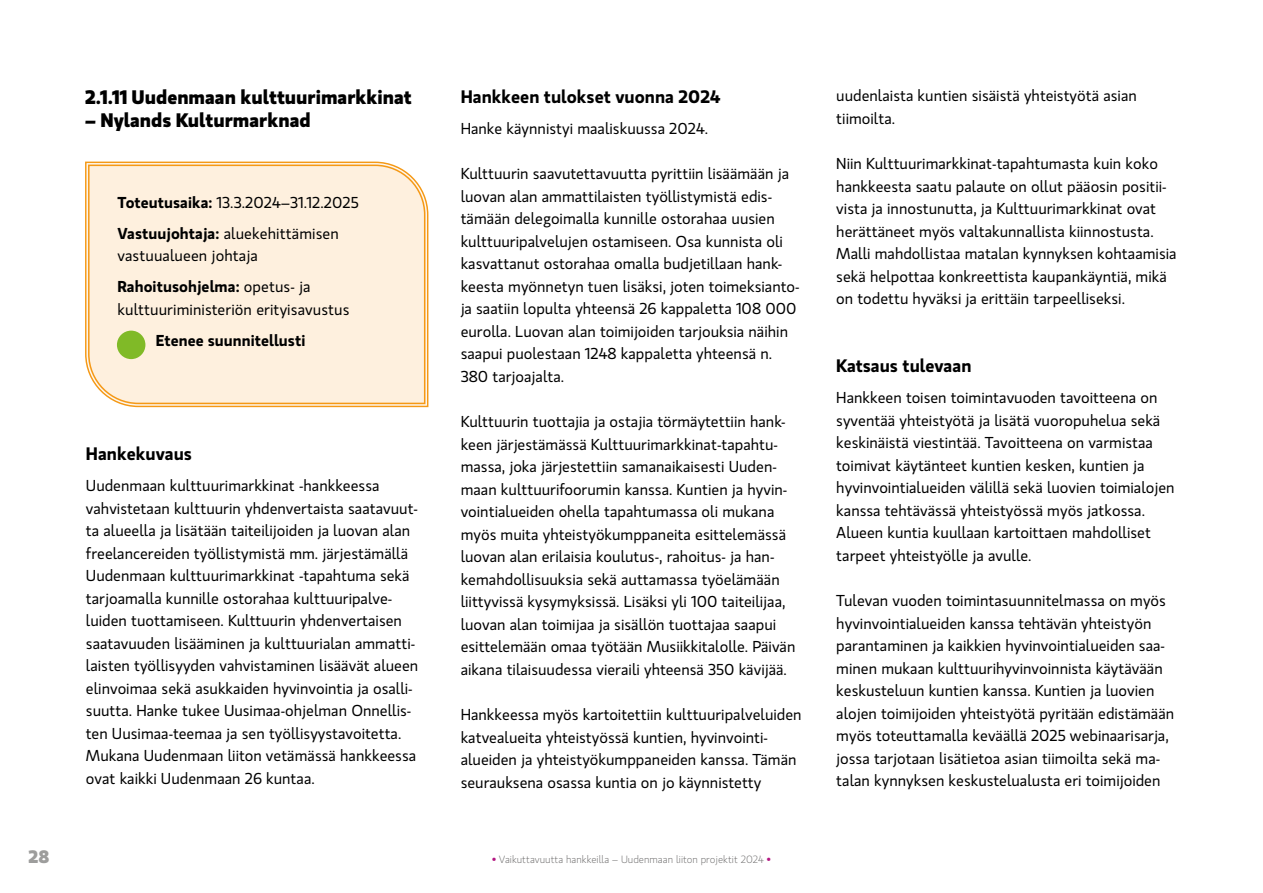
<style>
.page{position:relative;width:1263px;height:893px;background:#fff}
.page>*{position:absolute;margin:0;border:0;box-sizing:border-box;transform-origin:0 0}
.Väliotsikko_H3{font:700 19.5px "Gloriola Std";color:#000}
.laatikon_otsikko{font:600 18px "Gloriola Std";color:#000}
.t1{font:700 18px "Gloriola Std";color:#9d9d9c}
.Leipäteksti{font:15.75px/22.5px "Gloriola Std";color:#000}
.Listaus{font:15.75px/22.5px "Gloriola Std";letter-spacing:.005em;color:#000}
.Listaus-2{font:600 15.75px "Gloriola Std";letter-spacing:.005em;color:#000}
.t2{font:300 10.5px "Gloriola Std";color:#706f6f}
.s1{font-weight:600}
.s2{color:#b31681}
</style>
<div class="page">
<svg style="left:85px;top:161px;width:344px;height:247px;background:#f9cf91"></svg>
<div style="left:87px;top:164px;width:339px;height:241px;background:#fef0de"></div>
<div style="left:117px;top:331px;width:28px;height:28px;background:#80ba27;border-radius:50%"></div>
<h3 class="Väliotsikko_H3" style="left:85px;top:83px;width:328px">2.1.11 Uudenmaan kulttuurimarkkinat</h3>
<h3 class="Väliotsikko_H3" style="left:85px;top:105px;width:227px">– Nylands Kulturmarknad</h3>
<p class="Listaus" style="left:117px;top:190px;width:243px"><span class="s1">Toteutusaika:</span> 13.3.2024–31.12.2025</p>
<p class="Listaus" style="left:117px;top:221px;width:223px"><span class="s1">Vastuujohtaja:</span> aluekehittämisen vastuualueen johtaja</p>
<p class="Listaus" style="left:117px;top:275px;width:233px"><span class="s1">Rahoitusohjelma:</span> opetus- ja kulttuuriministeriön erityisavustus</p>
<p class="Listaus-2" style="left:156px;top:329px;width:151px">Etenee suunnitellusti</p>
<p class="laatikon_otsikko" style="left:86px;top:441px;width:108px">Hankekuvaus</p>
<p class="Leipäteksti" style="left:86px;top:474px;width:334px">Uudenmaan kulttuurimarkkinat -hankkeessa vahvistetaan kulttuurin yhdenvertaista saatavuut&shy;ta alueella ja lisätään taiteilijoiden ja luovan alan freelancereiden työllistymistä mm. järjestämällä Uudenmaan kulttuurimarkkinat -tapahtuma sekä tarjoamalla kunnille ostorahaa kulttuuripalve&shy;luiden tuottamiseen. Kulttuurin yhdenvertaisen saatavuuden lisääminen ja kulttuurialan ammatti&shy;laisten työllisyyden vahvistaminen lisäävät alueen elinvoimaa sekä asukkaiden hyvinvointia ja osalli&shy;suutta. Hanke tukee Uusimaa-ohjelman Onnellis&shy;ten Uusimaa-teemaa ja sen työllisyystavoitetta.<br>Mukana Uudenmaan liiton vetämässä hankkeessa ovat kaikki Uudenmaan 26 kuntaa.</p>
<p class="laatikon_otsikko" style="left:461px;top:84px;width:261px">Hankkeen tulokset vuonna 2024</p>
<p class="Leipäteksti" style="left:461px;top:117px;width:249px">Hanke käynnistyi maaliskuussa 2024.</p>
<p class="Leipäteksti" style="left:461px;top:162px;width:340px">Kulttuurin saavutettavuutta pyrittiin lisäämään ja luovan alan ammattilaisten työllistymistä edis&shy;tämään delegoimalla kunnille ostorahaa uusien kulttuuripalvelujen ostamiseen. Osa kunnista oli kasvattanut ostorahaa omalla budjetillaan hank&shy;keesta myönnetyn tuen lisäksi, joten toimeksianto&shy;ja saatiin lopulta yhteensä 26 kappaletta 108 000 eurolla. Luovan alan toimijoiden tarjouksia näihin saapui puolestaan 1248 kappaletta yhteensä n.<br>380 tarjoajalta.</p>
<p class="Leipäteksti" style="left:461px;top:410px;width:336px">Kulttuurin tuottajia ja ostajia törmäytettiin hank&shy;keen järjestämässä Kulttuurimarkkinat-tapahtu&shy;massa, joka järjestettiin samanaikaisesti Uuden&shy;maan kulttuurifoorumin kanssa. Kuntien ja hyvin&shy;vointialueiden ohella tapahtumassa oli mukana myös muita yhteistyökumppaneita esittelemässä luovan alan erilaisia koulutus-, rahoitus- ja han&shy;kemahdollisuuksia sekä auttamassa työelämään liittyvissä kysymyksissä. Lisäksi yli 100 taiteilijaa, luovan alan toimijaa ja sisällön tuottajaa saapui esittelemään omaa työtään Musiikkitalolle. Päivän aikana tilaisuudessa vieraili yhteensä 350 kävijää.</p>
<p class="Leipäteksti" style="left:461px;top:703px;width:342px">Hankkeessa myös kartoitettiin kulttuuripalveluiden katvealueita yhteistyössä kuntien, hyvinvointi&shy;alueiden ja yhteistyökumppaneiden kanssa. Tämän seurauksena osassa kuntia on jo käynnistetty</p>
<p class="t1" style="left:28px;top:844px;width:23px">28</p>
<p class="t2" style="left:492px;top:853px;width:280px"><span class="s2">•</span> Vaikuttavuutta hankkeilla – Uudenmaan liiton projektit 2024 <span class="s2">•</span></p>
<p class="Leipäteksti" style="left:836px;top:84px;width:302px">uudenlaista kuntien sisäistä yhteistyötä asian tiimoilta.</p>
<p class="Leipäteksti" style="left:836px;top:152px;width:342px">Niin Kulttuurimarkkinat-tapahtumasta kuin koko hankkeesta saatu palaute on ollut pääosin positii&shy;vista ja innostunutta, ja Kulttuurimarkkinat ovat herättäneet myös valtakunnallista kiinnostusta.<br>Malli mahdollistaa matalan kynnyksen kohtaamisia sekä helpottaa konkreettista kaupankäyntiä, mikä on todettu hyväksi ja erittäin tarpeelliseksi.</p>
<p class="laatikon_otsikko" style="left:836px;top:353px;width:137px">Katsaus tulevaan</p>
<p class="Leipäteksti" style="left:836px;top:386px;width:340px">Hankkeen toisen toimintavuoden tavoitteena on syventää yhteistyötä ja lisätä vuoropuhelua sekä keskinäistä viestintää. Tavoitteena on varmistaa toimivat käytänteet kuntien kesken, kuntien ja hyvinvointialueiden välillä sekä luovien toimialojen kanssa tehtävässä yhteistyössä myös jatkossa.<br>Alueen kuntia kuullaan kartoittaen mahdolliset tarpeet yhteistyölle ja avulle.</p>
<p class="Leipäteksti" style="left:836px;top:589px;width:339px">Tulevan vuoden toimintasuunnitelmassa on myös hyvinvointialueiden kanssa tehtävän yhteistyön parantaminen ja kaikkien hyvinvointialueiden saa&shy;minen mukaan kulttuurihyvinvoinnista käytävään keskusteluun kuntien kanssa. Kuntien ja luovien alojen toimijoiden yhteistyötä pyritään edistämään myös toteuttamalla keväällä 2025 webinaarisarja, jossa tarjotaan lisätietoa asian tiimoilta sekä ma&shy;talan kynnyksen keskustelualusta eri toimijoiden</p>
</div>
